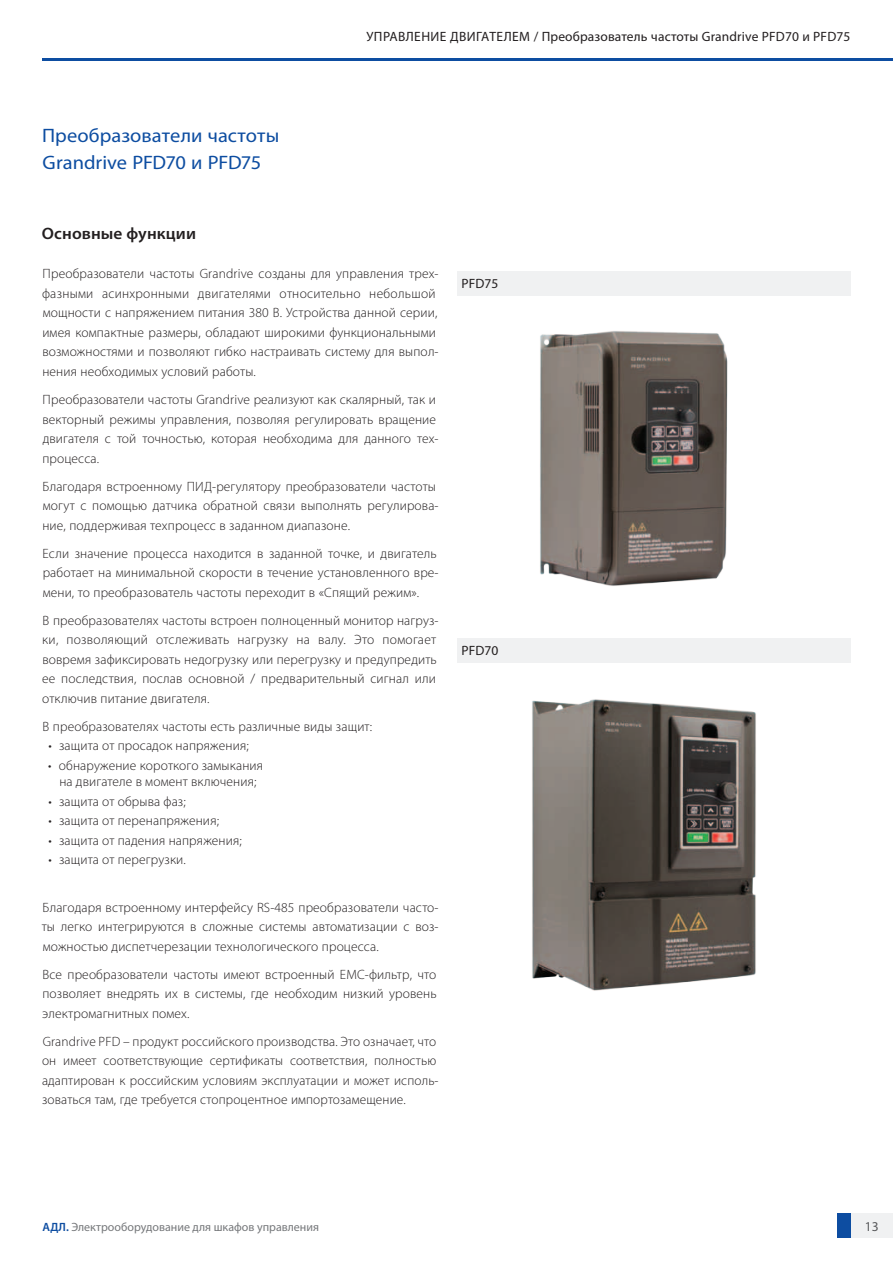
<style>
.page{position:relative;width:893px;height:1263px;background:#fff}
.page>*{position:absolute;margin:0;border:0;box-sizing:border-box;transform-origin:0 0}
.Глава{font:19.5px/27px "Myriad Pro";color:#0d4da1;scale:1.05 1}
.Заголовок{font:600 16.5px "Myriad Pro";letter-spacing:.005em;color:#231f20;scale:1.05 1}
.Текст_основной{font:300 13.5px/19.5px "Myriad Pro";letter-spacing:.01em;color:#231f20}
.Текст_основной-2{font:13.5px "Myriad Pro";letter-spacing:.01em;color:#231f20}
.t1{font:13.5px "Myriad Pro";color:#57585a}
.t2{font:12px "Myriad Pro";color:#76787b}
.s1{font-weight:600;color:#0d4da1}
</style>
<div class="page">
<hr style="left:43px;top:58px;width:850px;height:3px;background:#0d4da1">
<div style="left:850px;top:1213px;width:43px;height:25px;background:#f0f1f2"></div>
<div style="left:837px;top:1213px;width:13px;height:25px;background:#0d4da1"></div>
<div style="left:457px;top:271px;width:393px;height:25px;background:#f0f1f2"></div>
<div style="left:457px;top:638px;width:393px;height:25px;background:#f0f1f2"></div>
<img style="left:532px;top:699px;width:224px;height:292px">
<img style="left:540px;top:331px;width:188px;height:255px">
<p class="Глава" style="left:42px;top:122px;width:227px">Преобразователи частоты<br>Grandrive PFD70 и PFD75</p>
<p class="Текст_основной-2" style="left:367px;top:28px;width:485px">УПРАВЛЕНИЕ ДВИГАТЕЛЕМ / Преобразователь частоты Grandrive PFD70 и PFD75</p>
<p class="Заголовок" style="left:42px;top:223px;width:148px">Основные функции</p>
<p class="Текст_основной" style="left:42px;top:264px;width:398px">Преобразователи частоты Grandrive созданы для управления трех&shy;фазными асинхронными двигателями относительно небольшой мощности с напряжением питания 380 В. Устройства данной серии, имея компактные размеры, обладают широкими функциональными возможностями и позволяют гибко настраивать систему для выпол&shy;нения необходимых условий работы.</p>
<p class="Текст_основной" style="left:42px;top:390px;width:398px">Преобразователи частоты Grandrive реализуют как скалярный, так и векторный режимы управления, позволяя регулировать вращение двигателя с той точностью, которая необходима для данного тех&shy;процесса.</p>
<p class="Текст_основной" style="left:42px;top:476px;width:398px">Благодаря встроенному ПИД-регулятору преобразователи частоты могут с помощью датчика обратной связи выполнять регулирова&shy;ние, поддерживая техпроцесс в заданном диапазоне.</p>
<p class="Текст_основной" style="left:43px;top:543px;width:398px">Если значение процесса находится в заданной точке, и двигатель работает на минимальной скорости в течение установленного вре&shy;мени, то преобразователь частоты переходит в «Спящий режим».</p>
<p class="Текст_основной" style="left:42px;top:610px;width:398px">В преобразователях частоты встроен полноценный монитор нагруз&shy;ки, позволяющий отслеживать нагрузку на валу. Это помогает вовремя зафиксировать недогрузку или перегрузку и предупредить ее последствия, послав основной / предварительный сигнал или отключив питание двигателя.</p>
<p class="Текст_основной" style="left:43px;top:716px;width:331px">В преобразователях частоты есть различные виды защит:</p>
<p class="Текст_основной" style="left:48px;top:736px;width:202px">• защита от просадок напряжения;</p>
<p class="Текст_основной" style="left:48px;top:757px;width:216px;line-height:16.5px;text-align:center">• обнаружение короткого замыкания на двигателе в момент включения;</p>
<p class="Текст_основной" style="left:48px;top:791px;width:139px">• защита от обрыва фаз;</p>
<p class="Текст_основной" style="left:48px;top:811px;width:172px">• защита от перенапряжения;</p>
<p class="Текст_основной" style="left:48px;top:830px;width:195px">• защита от падения напряжения;</p>
<p class="Текст_основной" style="left:48px;top:850px;width:139px">• защита от перегрузки.</p>
<p class="Текст_основной" style="left:42px;top:897px;width:398px;text-align:justify">Благодаря встроенному интерфейсу RS-485 преобразователи часто&shy;ты легко интегрируются в сложные системы автоматизации с воз&shy;можностью диспетчерезации технологического процесса.</p>
<p class="Текст_основной" style="left:42px;top:964px;width:396px;text-align:justify">Все преобразователи частоты имеют встроенный ЕМС-фильтр, что позволяет внедрять их в системы, где необходим низкий уровень электромагнитных помех.</p>
<p class="Текст_основной" style="left:42px;top:1031px;width:398px">Grandrive PFD – продукт российского производства. Это означает, что он имеет соответствующие сертификаты соответствия, полностью адаптирован к российским условиям эксплуатации и может исполь&shy;зоваться там, где требуется стопроцентное импортозамещение.</p>
<p class="Текст_основной-2" style="left:461px;top:275px;width:39px">PFD75</p>
<p class="Текст_основной-2" style="left:461px;top:642px;width:39px">PFD70</p>
<p class="t2" style="left:43px;top:1220px;width:278px"><span class="s1">АДЛ.</span> Электрооборудование для шкафов управления</p>
<p class="t1" style="left:865px;top:1218px;width:15px">13</p>
</div>
